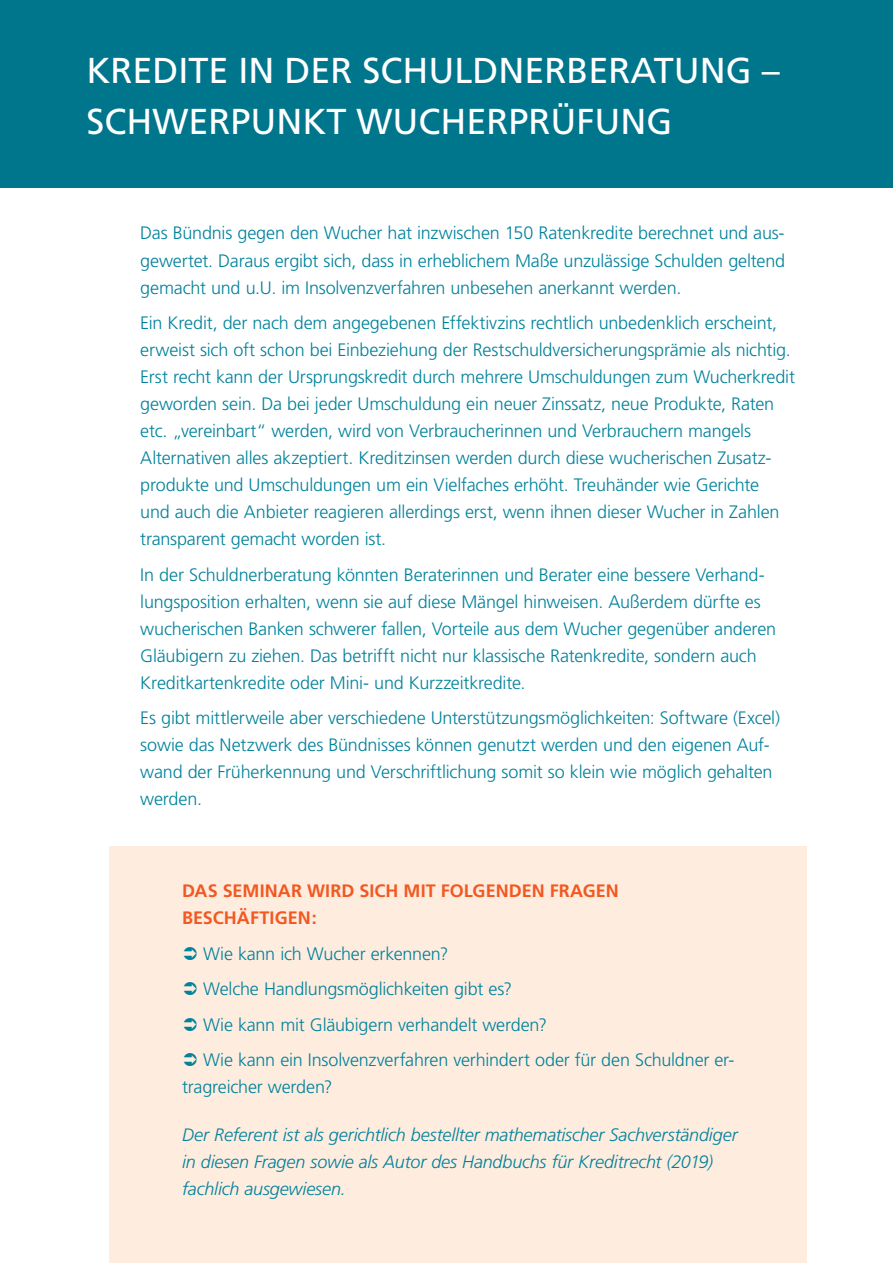
<style>
.page{position:relative;width:893px;height:1263px;background:#fff}
.page>*{position:absolute;margin:0;border:0;box-sizing:border-box;transform-origin:0 0}
.t1{font:36px/51px "Frutiger";color:#fff}
.t2{font:300 18px/27px "Frutiger";letter-spacing:-.01em;color:#00829b}
.t3{font:italic 300 18px/27px "Frutiger";letter-spacing:-.01em;color:#00829b}
.t4{font:700 18px/27px "Frutiger";letter-spacing:.005em;color:#f15921}
</style>
<div class="page">
<div style="left:109px;top:846px;width:697px;height:417px;background:#feecdf"></div>
<div style="left:0;top:0;width:893px;height:187px;background:#00768d"></div>
<h1 class="t1" style="left:86px;top:45px;width:695px">KREDITE IN DER SCHULDNERBERATUNG –<br>SCHWERPUNKT WUCHERPRÜFUNG</h1>
<p class="t2" style="left:140px;top:220px;width:646px;text-align:justify">Das Bündnis gegen den Wucher hat inzwischen 150 Ratenkredite berechnet und aus&shy;gewertet. Daraus ergibt sich, dass in erheblichem Maße unzulässige Schulden geltend gemacht und u.U. im Insolvenzverfahren unbesehen anerkannt werden.</p>
<p class="t2" style="left:140px;top:309px;width:656px">Ein Kredit, der nach dem angegebenen Effektivzins rechtlich unbedenklich erscheint, erweist sich oft schon bei Einbeziehung der Restschuldversicherungsprämie als nichtig.<br>Erst recht kann der Ursprungskredit durch mehrere Umschuldungen zum Wucherkredit geworden sein. Da bei jeder Umschuldung ein neuer Zinssatz, neue Produkte, Raten etc. „vereinbart“ werden, wird von Verbraucherinnen und Verbrauchern mangels Alternativen alles akzeptiert. Kreditzinsen werden durch diese wucherischen Zusatz&shy;produkte und Umschuldungen um ein Vielfaches erhöht. Treuhänder wie Gerichte<br>und auch die Anbieter reagieren allerdings erst, wenn ihnen dieser Wucher in Zahlen transparent gemacht worden ist.</p>
<p class="t2" style="left:140px;top:561px;width:637px">In der Schuldnerberatung könnten Beraterinnen und Berater eine bessere Verhand&shy;lungsposition erhalten, wenn sie auf diese Mängel hinweisen. Außerdem dürfte es wucherischen Banken schwerer fallen, Vorteile aus dem Wucher gegenüber anderen Gläubigern zu ziehen. Das betrifft nicht nur klassische Ratenkredite, sondern auch Kreditkartenkredite oder Mini- und Kurzzeitkredite.</p>
<p class="t2" style="left:140px;top:704px;width:641px">Es gibt mittlerweile aber verschiedene Unterstützungsmöglichkeiten: Software (Excel) sowie das Netzwerk des Bündnisses können genutzt werden und den eigenen Auf&shy;wand der Früherkennung und Verschriftlichung somit so klein wie möglich gehalten werden.</p>
<p class="t4" style="left:182px;top:877px;width:438px">DAS SEMINAR WIRD SICH MIT FOLGENDEN FRAGEN<br>BESCHÄFTIGEN:</p>
<p class="t2" style="left:203px;top:935px;width:533px;line-height:35.5px">Wie kann ich Wucher erkennen?<br>Welche Handlungsmöglichkeiten gibt es?<br>Wie kann mit Gläubigern verhandelt werden?<br>Wie kann ein Insolvenzverfahren verhindert oder für den Schuldner er-</p>
<p class="t2" style="left:182px;top:1073px;width:152px">tragreicher werden?</p>
<p class="t3" style="left:182px;top:1121px;width:557px">Der Referent ist als gerichtlich bestellter mathematischer Sachverständiger in diesen Fragen sowie als Autor des Handbuchs für Kreditrecht (2019) fachlich ausgewiesen.</p>
</div>
